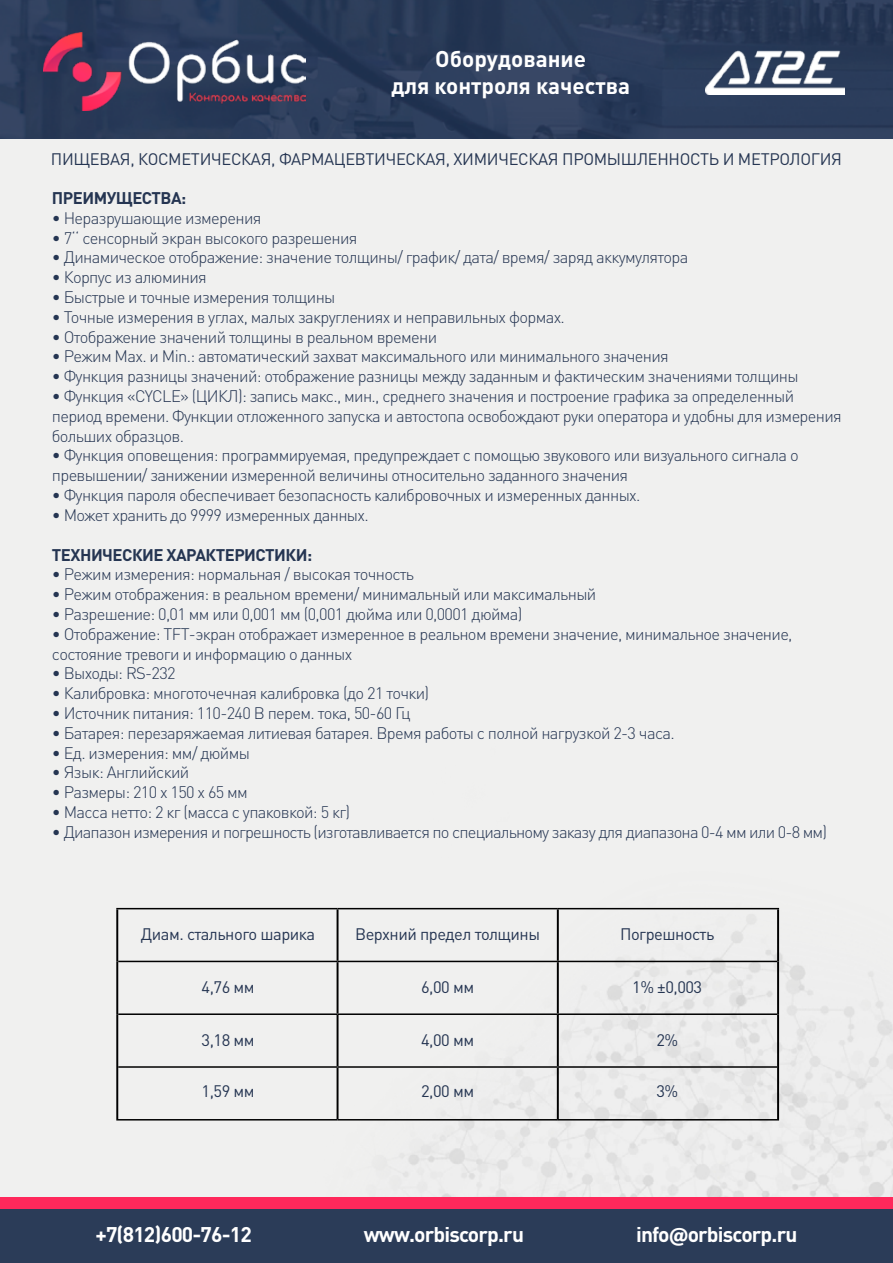
<style>
.page{position:relative;width:893px;height:1263px;background:#fff}
.page>*{position:absolute;margin:0;border:0;box-sizing:border-box;transform-origin:0 0}
.t1{font:700 22.5px/27px "DIN Pro";color:#fff;text-align:center}
.t2{font:700 21px "DIN Pro";letter-spacing:-.04em;color:#fff}
.t3{font:700 16.65px "DIN Pro";letter-spacing:-.03em;color:#253552}
.t4{font:300 16.5px/19.8px "DIN Pro";letter-spacing:-.04em;color:#253552}
.t5{font:16.5px "DIN Pro";letter-spacing:-.03em;color:#253552}
.s1{font-family:"Acumin Variable Concept";font-weight:400}
</style>
<div class="page">
<div style="left:0;top:120px;width:893px;height:1143px;background:#f0f0ef"></div>
<img style="left:297px;top:907px;width:596px;height:291px">
<img style="left:0;top:0;width:893px;height:138px">
<img style="left:43px;top:32px;width:263px;height:79px">
<div style="left:0;top:1198px;width:893px;height:65px;background:#ff285b"></div>
<div style="left:0;top:1209px;width:893px;height:54px;background:#2b3c58"></div>
<img style="left:706px;top:50px;width:138px;height:44px">
<hr style="left:116px;top:908px;width:222px;height:1px;background:#000">
<hr style="left:338px;top:908px;width:220px;height:1px;background:#000">
<hr style="left:558px;top:908px;width:221px;height:1px;background:#000">
<hr style="left:118px;top:961px;width:220px;height:1px;background:#000">
<hr style="left:338px;top:961px;width:220px;height:1px;background:#000">
<hr style="left:558px;top:961px;width:219px;height:1px;background:#000">
<hr style="left:118px;top:1013px;width:220px;height:2px;background:#000">
<hr style="left:338px;top:1013px;width:220px;height:2px;background:#000">
<hr style="left:558px;top:1013px;width:219px;height:2px;background:#000">
<hr style="left:118px;top:1066px;width:220px;height:2px;background:#000">
<hr style="left:338px;top:1066px;width:220px;height:2px;background:#000">
<hr style="left:558px;top:1066px;width:219px;height:2px;background:#000">
<hr style="left:116px;top:1119px;width:222px;height:1px;background:#000">
<hr style="left:338px;top:1119px;width:220px;height:1px;background:#000">
<hr style="left:558px;top:1119px;width:221px;height:1px;background:#000">
<hr style="left:116px;top:909px;width:2px;height:52px;background:#000">
<hr style="left:337px;top:909px;width:2px;height:52px;background:#000">
<hr style="left:557px;top:909px;width:2px;height:52px;background:#000">
<hr style="left:777px;top:909px;width:2px;height:52px;background:#000">
<hr style="left:116px;top:961px;width:2px;height:53px;background:#000">
<hr style="left:337px;top:962px;width:2px;height:51px;background:#000">
<hr style="left:557px;top:962px;width:2px;height:51px;background:#000">
<hr style="left:777px;top:961px;width:2px;height:53px;background:#000">
<hr style="left:116px;top:1014px;width:2px;height:53px;background:#000">
<hr style="left:337px;top:1015px;width:2px;height:51px;background:#000">
<hr style="left:557px;top:1015px;width:2px;height:51px;background:#000">
<hr style="left:777px;top:1014px;width:2px;height:53px;background:#000">
<hr style="left:116px;top:1067px;width:2px;height:52px;background:#000">
<hr style="left:337px;top:1068px;width:2px;height:51px;background:#000">
<hr style="left:557px;top:1068px;width:2px;height:51px;background:#000">
<hr style="left:777px;top:1067px;width:2px;height:52px;background:#000">
<h1 class="t1" style="left:391px;top:45px;width:240px">Оборудование<br>для контроля качества</h1>
<p class="t5" style="left:51px;top:148px;width:793px">ПИЩЕВАЯ, КОСМЕТИЧЕСКАЯ, ФАРМАЦЕВТИЧЕСКАЯ, ХИМИЧЕСКАЯ ПРОМЫШЛЕННОСТЬ И МЕТРОЛОГИЯ</p>
<p class="t3" style="left:52px;top:187px;width:136px">ПРЕИМУЩЕСТВА:</p>
<p class="t4" style="left:52px;top:207px;width:211px">• Неразрушающие измерения</p>
<p class="t4" style="left:52px;top:227px;width:307px">• 7‘‘ сенсорный экран высокого разрешения</p>
<p class="t4" style="left:52px;top:247px;width:638px">• Динамическое отображение: значение толщины/ график/ дата/ время/ заряд аккумулятора</p>
<p class="t4" style="left:52px;top:267px;width:157px">• Корпус из алюминия</p>
<p class="t4" style="left:52px;top:286px;width:285px">• Быстрые и точные измерения толщины</p>
<p class="t4" style="left:52px;top:306px;width:515px">• Точные измерения в углах, малых закруглениях и неправильных формах.</p>
<p class="t4" style="left:52px;top:326px;width:387px">• Отображение значений толщины в реальном времени</p>
<p class="t4" style="left:52px;top:346px;width:619px">• Режим Max. и Min.: автоматический захват максимального или минимального значения</p>
<p class="t4" style="left:52px;top:366px;width:748px">• Функция разницы значений: отображение разницы между заданным и фактическим значениями толщины</p>
<p class="t4" style="left:52px;top:385px;width:791px">• Функция «CYCLE» (ЦИКЛ): запись макс., мин., среднего значения и построение графика за определенный период времени. Функции отложенного запуска и автостопа освобождают руки оператора и удобны для измерения больших образцов.</p>
<p class="t4" style="left:52px;top:445px;width:748px">• Функция оповещения: программируемая, предупреждает с помощью звукового или визуального сигнала о превышении/ занижении измеренной величины относительно заданного значения</p>
<p class="t4" style="left:52px;top:484px;width:590px">• Функция пароля обеспечивает безопасность калибровочных и измеренных данных.</p>
<p class="t4" style="left:52px;top:504px;width:318px">• Может хранить до 9999 измеренных данных.</p>
<p class="t3" style="left:52px;top:543px;width:262px">ТЕХНИЧЕСКИЕ ХАРАКТЕРИСТИКИ:</p>
<p class="t4" style="left:52px;top:564px;width:364px">• Режим измерения: нормальная / высокая точность</p>
<p class="t4" style="left:52px;top:584px;width:546px">• Режим отображения: в реальном времени/ минимальный или максимальный</p>
<p class="t4" style="left:52px;top:603px;width:472px">• Разрешение: 0,01 мм или 0,001 мм (0,001 дюйма или 0,0001 дюйма)</p>
<p class="t4" style="left:52px;top:623px;width:742px">• Отображение: TFT-экран отображает измеренное в реальном времени значение, минимальное значение, состояние тревоги и информацию о данных</p>
<p class="t4" style="left:52px;top:663px;width:125px">• Выходы: RS-232</p>
<p class="t4" style="left:52px;top:683px;width:379px">• Калибровка: многоточечная калибровка (до 21 точки)</p>
<p class="t4" style="left:52px;top:702px;width:360px">• Источник питания: 110-240 В перем. тока, 50-60 Гц</p>
<p class="t4" style="left:52px;top:722px;width:624px">• Батарея: перезаряжаемая литиевая батарея. Время работы с полной нагрузкой 2-3 часа.</p>
<p class="t4" style="left:52px;top:742px;width:200px">• Ед. измерения: мм/ дюймы</p>
<p class="t4" style="left:52px;top:762px;width:139px">• Язык: Английский</p>
<p class="t4" style="left:52px;top:782px;width:198px">• Размеры: 210 x 150 x 65 мм</p>
<p class="t4" style="left:52px;top:801px;width:300px">• Масса нетто: 2 кг (масса с упаковкой: 5 кг)</p>
<p class="t4" style="left:52px;top:821px;width:777px">• Диапазон измерения и погрешность (изготавливается по специальному заказу для диапазона 0-4 мм или 0-8 мм)</p>
<p class="t5" style="left:141px;top:922px;width:176px">Диам. стального шарика</p>
<p class="t5" style="left:202px;top:976px;width:54px">4,76 мм</p>
<p class="t5" style="left:202px;top:1029px;width:54px">3,18 мм</p>
<p class="t5" style="left:202px;top:1080px;width:54px">1,59 мм</p>
<p class="t5" style="left:355px;top:922px;width:187px">Верхний предел толщины</p>
<p class="t5" style="left:421px;top:975px;width:54px">6,00 мм</p>
<p class="t5" style="left:421px;top:1029px;width:54px">4,00 мм</p>
<p class="t5" style="left:421px;top:1080px;width:54px">2,00 мм</p>
<p class="t5" style="left:620px;top:922px;width:96px">Погрешность</p>
<p class="t5" style="left:632px;top:975px;width:71px">1% ±0,003</p>
<p class="t5" style="left:656px;top:1029px;width:23px">2%</p>
<p class="t5" style="left:656px;top:1080px;width:23px">3%</p>
<p class="t2" style="left:96px;top:1220px;width:158px">+7(812)600-76-12</p>
<p class="t2" style="left:364px;top:1220px;width:162px">www.orbiscorp.ru</p>
<p class="t2" style="left:636px;top:1220px;width:163px">info<span class="s1">@</span>orbiscorp.ru</p>
</div>
